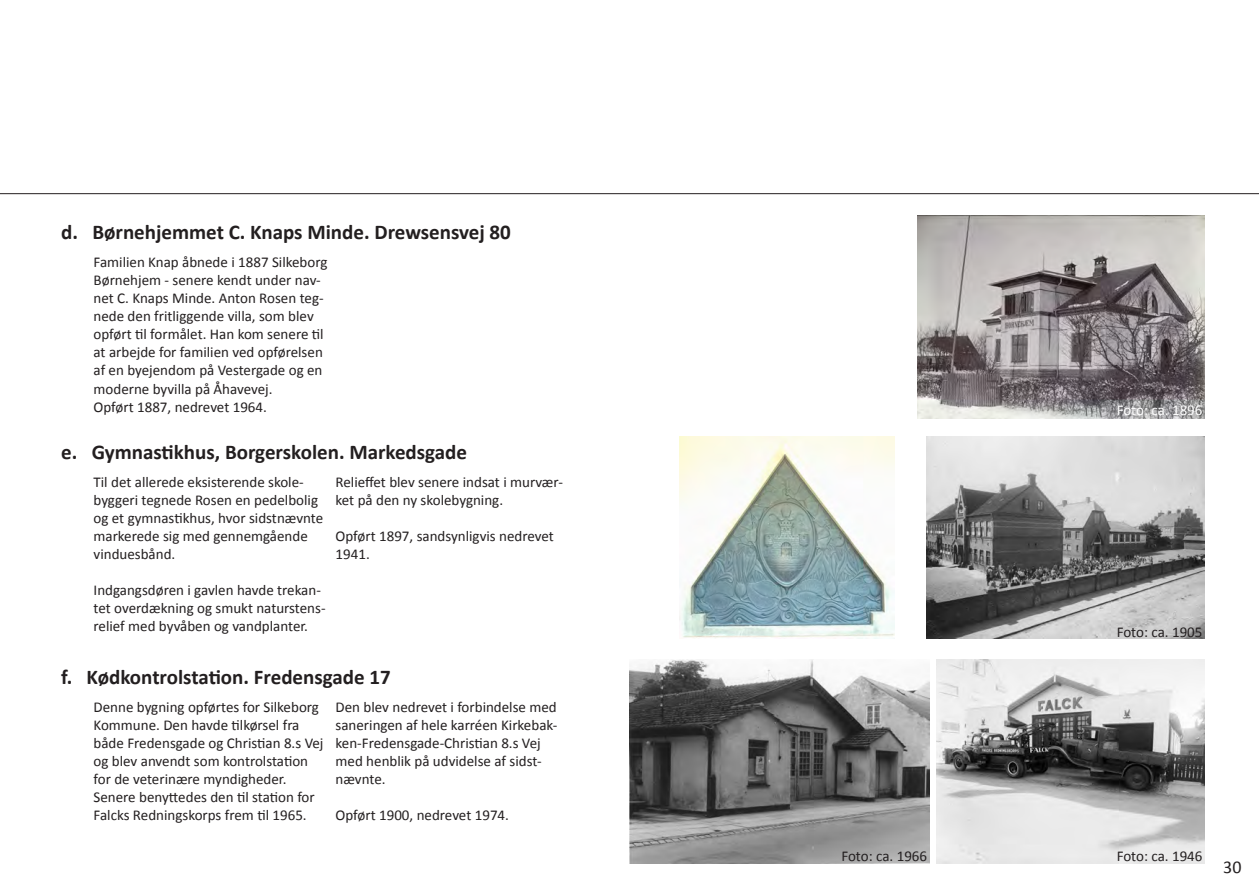
<style>
.page{position:relative;width:1259px;height:893px;background:#fff}
.page>*{position:absolute;margin:0;border:0;box-sizing:border-box;transform-origin:0 0}
.t1{font:700 21px "Calibri";color:#231f20}
.t2{font:18px "Calibri";color:#231f20}
.t3{font:15px/18px "Calibri";color:#231f20}
.t4{font:15px "Calibri";color:#fff}
</style>
<div class="page">
<hr style="left:0;top:193px;width:1259px;height:1px;background:#231f20">
<img style="left:936px;top:660px;width:269px;height:203px">
<img style="left:629px;top:660px;width:300px;height:203px">
<img style="left:927px;top:436px;width:278px;height:203px">
<img style="left:917px;top:215px;width:288px;height:204px">
<img style="left:679px;top:436px;width:215px;height:203px">
<p class="t1" style="left:61px;top:219px;width:451px">d. Børnehjemmet C. Knaps Minde. Drewsensvej 80</p>
<p class="t3" style="left:94px;top:254px;width:235px">Familien Knap åbnede i 1887 Silkeborg Børnehjem - senere kendt under nav&shy;net C. Knaps Minde. Anton Rosen teg&shy;nede den fritliggende villa, som blev opført til formålet. Han kom senere til at arbejde for familien ved opførelsen af en byejendom på Vestergade og en moderne byvilla på Åhavevej.</p>
<p class="t3" style="left:94px;top:398px;width:175px">Opført 1887, nedrevet 1964.</p>
<p class="t1" style="left:61px;top:439px;width:407px">e. Gymnastikhus, Borgerskolen. Markedsgade</p>
<p class="t3" style="left:94px;top:473px;width:231px">Til det allerede eksisterende skole&shy;byggeri tegnede Rosen en pedelbolig og et gymnastikhus, hvor sidstnævnte markerede sig med gennemgående vinduesbånd.</p>
<p class="t3" style="left:94px;top:581px;width:233px">Indgangsdøren i gavlen havde trekan&shy;tet overdækning og smukt naturstens&shy;relief med byvåben og vandplanter.</p>
<p class="t3" style="left:335px;top:473px;width:229px">Relieffet blev senere indsat i murvær&shy;ket på den ny skolebygning.</p>
<p class="t3" style="left:335px;top:527px;width:220px">Opført 1897, sandsynligvis nedrevet<br>1941.</p>
<p class="t1" style="left:61px;top:663px;width:331px">f. Kødkontrolstation. Fredensgade 17</p>
<p class="t3" style="left:94px;top:698px;width:231px">Denne bygning opførtes for Silkeborg Kommune. Den havde tilkørsel fra både Fredensgade og Christian 8.s Vej og blev anvendt som kontrolstation for de veterinære myndigheder.</p>
<p class="t3" style="left:94px;top:788px;width:223px">Senere benyttedes den til station for<br>Falcks Redningskorps frem til 1965.</p>
<p class="t3" style="left:335px;top:698px;width:223px">Den blev nedrevet i forbindelse med saneringen af hele karréen Kirkebak&shy;ken-Fredensgade-Christian 8.s Vej med henblik på udvidelse af sidst&shy;nævnte.</p>
<p class="t3" style="left:335px;top:806px;width:175px">Opført 1900, nedrevet 1974.</p>
<p class="t4" style="left:1116px;top:400px;width:87px">Foto: ca. 1896</p>
<p class="t3" style="left:1116px;top:623px;width:87px">Foto: ca. 1905</p>
<p class="t3" style="left:841px;top:847px;width:87px">Foto: ca. 1966</p>
<p class="t3" style="left:1116px;top:847px;width:87px">Foto: ca. 1946</p>
<p class="t2" style="left:1223px;top:856px;width:20px">30</p>
</div>
